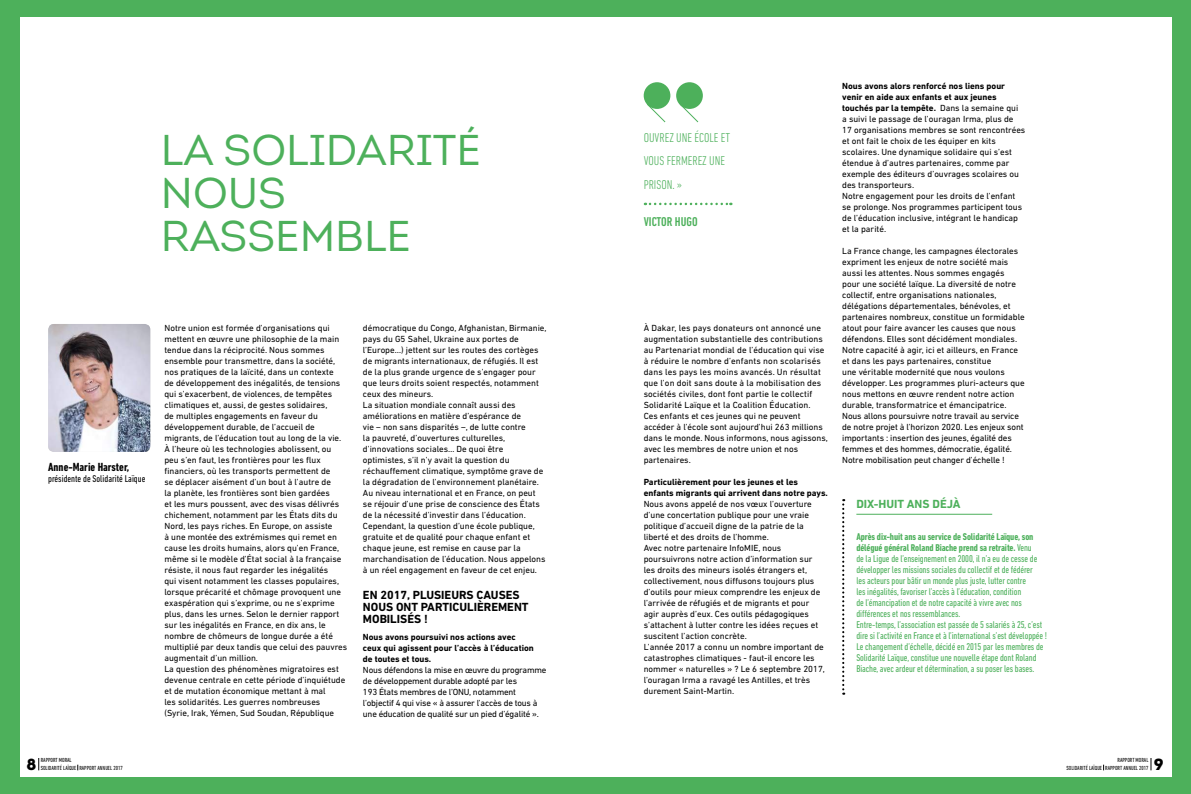
<style>
.page{position:relative;width:1191px;height:794px;background:#4db05b}
.page>*{position:absolute;margin:0;border:0;box-sizing:border-box;transform-origin:0 0}
.t1{font:43px/43px "Intro";color:#4db05b}
.t2{font:900 16px "Intro";color:#000}
.t3{font:300 condensed 13px/23px "DIN Next LT Pro";color:#4db05b}
.t4{font:500 condensed 13px "DIN Next LT Pro";color:#4db05b}
.t5{font:700 12px/12px "DIN Next LT Pro";color:#000}
.t6{font:700 condensed 12px "DIN Next LT Pro";color:#000}
.t7{font:700 12px "DIN Next LT Pro";color:#4db05b}
.t8{font:condensed 10px/11px "DIN Next LT Pro";letter-spacing:-.01em;color:#4db05b}
.t9{font:condensed 10px "DIN Next LT Pro";color:#000}
.t10{font:9px/11px "DIN Next LT Pro";color:#000}
.t11{font:9px/11px "DIN Next LT Pro";letter-spacing:-.02em;color:#000}
.t12{font:700 9px/11px "DIN Next LT Pro";color:#000}
.t13{font:condensed 6px/7.2px "DIN Next LT Pro";color:#000}
.s1{font-weight:700}
</style>
<div class="page">
<div style="left:20px;top:17px;width:1151px;height:760px;background:#fff"></div>
<svg style="left:645px;top:203px;width:86px;height:2px"></svg>
<div style="left:643px;top:82px;width:27px;height:27px;background:#4db05b;border-radius:50%"></div>
<div style="left:676px;top:82px;width:27px;height:27px;background:#4db05b;border-radius:50%"></div>
<svg style="left:646px;top:103px;width:53px;height:20px"></svg>
<img style="left:48px;top:324px;width:102px;height:128px">
<hr style="left:856px;top:514px;width:136px;height:1px;background:#4db05b">
<svg style="left:842px;top:499px;width:2px;height:195px"></svg>
<svg style="left:39px;top:758px;width:1px;height:12px"></svg>
<svg style="left:1150px;top:758px;width:1px;height:12px"></svg>
<h1 class="t1" style="left:161px;top:129px;width:322px">LA SOLIDARITÉ<br>NOUS<br>RASSEMBLE</h1>
<h3 class="t6" style="left:48px;top:459px;width:83px">Anne-Marie Harster,</h3>
<p class="t9" style="left:48px;top:472px;width:99px">présidente de Solidarité Laïque</p>
<p class="t10" style="left:164px;top:322px;width:184px">Notre union est formée d’organisations qui mettent en œuvre une philosophie de la main tendue dans la réciprocité. Nous sommes ensemble pour transmettre, dans la société, nos pratiques de la laïcité, dans un contexte<br>de développement des inégalités, de tensions qui s’exacerbent, de violences, de tempêtes climatiques et, aussi, de gestes solidaires,<br>de multiples engagements en faveur du développement durable, de l’accueil de migrants, de l’éducation tout au long de la vie.<br>À l’heure où les technologies abolissent, ou peu s’en faut, les frontières pour les flux financiers, où les transports permettent de<br>se déplacer aisément d’un bout à l’autre de<br>la planète, les frontières sont bien gardées<br>et les murs poussent, avec des visas délivrés chichement, notamment par les États dits du Nord, les pays riches. En Europe, on assiste<br>à une montée des extrémismes qui remet en cause les droits humains, alors qu’en France, même si le modèle d’État social à la française résiste, il nous faut regarder les inégalités<br>qui visent notamment les classes populaires, lorsque précarité et chômage provoquent une exaspération qui s’exprime, ou ne s’exprime plus, dans les urnes. Selon le dernier rapport sur les inégalités en France, en dix ans, le nombre de chômeurs de longue durée a été multiplié par deux tandis que celui des pauvres augmentait d’un million.<br>La question des phénomènes migratoires est devenue centrale en cette période d’inquiétude et de mutation économique mettant à mal<br>les solidarités. Les guerres nombreuses (Syrie, Irak, Yémen, Sud Soudan, République</p>
<p class="t10" style="left:363px;top:322px;width:185px">démocratique du Congo, Afghanistan, Birmanie, pays du G5 Sahel, Ukraine aux portes de l’Europe…) jettent sur les routes des cortèges de migrants internationaux, de réfugiés. Il est de la plus grande urgence de s’engager pour que leurs droits soient respectés, notamment ceux des mineurs.<br>La situation mondiale connaît aussi des améliorations en matière d’espérance de<br>vie – non sans disparités –, de lutte contre<br>la pauvreté, d’ouvertures culturelles, d’innovations sociales… De quoi être optimistes, s’il n’y avait la question du réchauffement climatique, symptôme grave de la dégradation de l’environnement planétaire.<br>Au niveau international et en France, on peut se réjouir d’une prise de conscience des États de la nécessité d’investir dans l’éducation.<br>Cependant, la question d’une école publique, gratuite et de qualité pour chaque enfant et chaque jeune, est remise en cause par la marchandisation de l’éducation. Nous appelons à un réel engagement en faveur de cet enjeu.</p>
<h3 class="t5" style="left:363px;top:589px;width:167px">EN 2017, PLUSIEURS CAUSES<br>NOUS ONT PARTICULIÈREMENT<br>MOBILISÉS !</h3>
<p class="t12" style="left:363px;top:631px;width:172px">Nous avons poursuivi nos actions avec ceux qui agissent pour l’accès à l’éducation de toutes et tous.</p>
<p class="t11" style="left:363px;top:664px;width:185px">Nous défendons la mise en œuvre du programme de développement durable adopté par les<br>193 États membres de l’ONU, notamment l’objectif 4 qui vise « à assurer l’accès de tous à une éducation de qualité sur un pied d’égalité ».</p>
<h3 class="t3" style="left:643px;top:126px;width:88px">OUVREZ UNE ÉCOLE ET<br>VOUS FERMEREZ UNE<br>PRISON. »</h3>
<h3 class="t4" style="left:643px;top:214px;width:55px">VICTOR HUGO</h3>
<p class="t10" style="left:643px;top:322px;width:186px">À Dakar, les pays donateurs ont annoncé une augmentation substantielle des contributions au Partenariat mondial de l’éducation qui vise à réduire le nombre d’enfants non scolarisés dans les pays les moins avancés. Un résultat que l’on doit sans doute à la mobilisation des sociétés civiles, dont font partie le collectif Solidarité Laïque et la Coalition Éducation.<br>Ces enfants et ces jeunes qui ne peuvent accéder à l’école sont aujourd’hui 263 millions dans le monde. Nous informons, nous agissons, avec les membres de notre union et nos partenaires.</p>
<p class="t12" style="left:643px;top:476px;width:186px">Particulièrement pour les jeunes et les enfants migrants qui arrivent dans notre pays.</p>
<p class="t10" style="left:643px;top:498px;width:183px">Nous avons appelé de nos vœux l’ouverture d’une concertation publique pour une vraie politique d’accueil digne de la patrie de la liberté et des droits de l’homme.<br>Avec notre partenaire InfoMIE, nous poursuivrons notre action d’information sur les droits des mineurs isolés étrangers et, collectivement, nous diffusons toujours plus d’outils pour mieux comprendre les enjeux de l’arrivée de réfugiés et de migrants et pour agir auprès d’eux. Ces outils pédagogiques s’attachent à lutter contre les idées reçues et suscitent l’action concrète.<br>L’année 2017 a connu un nombre important de catastrophes climatiques - faut-il encore les nommer « naturelles » ? Le 6 septembre 2017, l’ouragan Irma a ravagé les Antilles, et très durement Saint-Martin.</p>
<p class="t10" style="left:842px;top:80px;width:185px"><span class="s1">Nous avons alors renforcé nos liens pour venir en aide aux enfants et aux jeunes touchés par la tempête.</span> Dans la semaine qui<br>a suivi le passage de l’ouragan Irma, plus de 17 organisations membres se sont rencontrées et ont fait le choix de les équiper en kits scolaires. Une dynamique solidaire qui s’est étendue à d’autres partenaires, comme par exemple des éditeurs d’ouvrages scolaires ou des transporteurs.<br>Notre engagement pour les droits de l’enfant se prolonge. Nos programmes participent tous de l’éducation inclusive, intégrant le handicap et la parité.</p>
<p class="t10" style="left:842px;top:245px;width:184px">La France change, les campagnes électorales expriment les enjeux de notre société mais aussi les attentes. Nous sommes engagés pour une société laïque. La diversité de notre collectif, entre organisations nationales, délégations départementales, bénévoles, et partenaires nombreux, constitue un formidable atout pour faire avancer les causes que nous défendons. Elles sont décidément mondiales.<br>Notre capacité à agir, ici et ailleurs, en France et dans les pays partenaires, constitue<br>une véritable modernité que nous voulons développer. Les programmes pluri-acteurs que nous mettons en œuvre rendent notre action durable, transformatrice et émancipatrice.<br>Nous allons poursuivre notre travail au service de notre projet à l’horizon 2020. Les enjeux sont importants : insertion des jeunes, égalité des femmes et des hommes, démocratie, égalité.<br>Notre mobilisation peut changer d’échelle !</p>
<h3 class="t7" style="left:856px;top:497px;width:106px">DIX-HUIT ANS DÉJÀ</h3>
<p class="t8" style="left:856px;top:531px;width:192px"><span class="s1">Après dix-huit ans au service de Solidarité Laïque, son délégué général Roland Biache prend sa retraite.</span> Venu<br>de la Ligue de l’enseignement en 2000, il n’a eu de cesse de développer les missions sociales du collectif et de fédérer<br>les acteurs pour bâtir un monde plus juste, lutter contre<br>les inégalités, favoriser l’accès à l’éducation, condition<br>de l’émancipation et de notre capacité à vivre avec nos différences et nos ressemblances.<br>Entre-temps, l’association est passée de 5 salariés à 25, c’est dire si l’activité en France et à l’international s’est développée !<br>Le changement d’échelle, décidé en 2015 par les membres de Solidarité Laïque, constitue une nouvelle étape dont Roland Biache, avec ardeur et détermination, a su poser les bases.</p>
<h2 class="t2" style="left:27px;top:753px;width:11px">8</h2>
<p class="t13" style="left:41px;top:756px;width:83px">RAPPORT MORAL<br>SOLIDARITÉ LAÏQUE RAPPORT ANNUEL 2017</p>
<p class="t13" style="left:1066px;top:756px;width:83px;text-align:right">RAPPORT MORAL<br>SOLIDARITÉ LAÏQUE RAPPORT ANNUEL 2017</p>
<h2 class="t2" style="left:1153px;top:753px;width:11px">9</h2>
</div>
